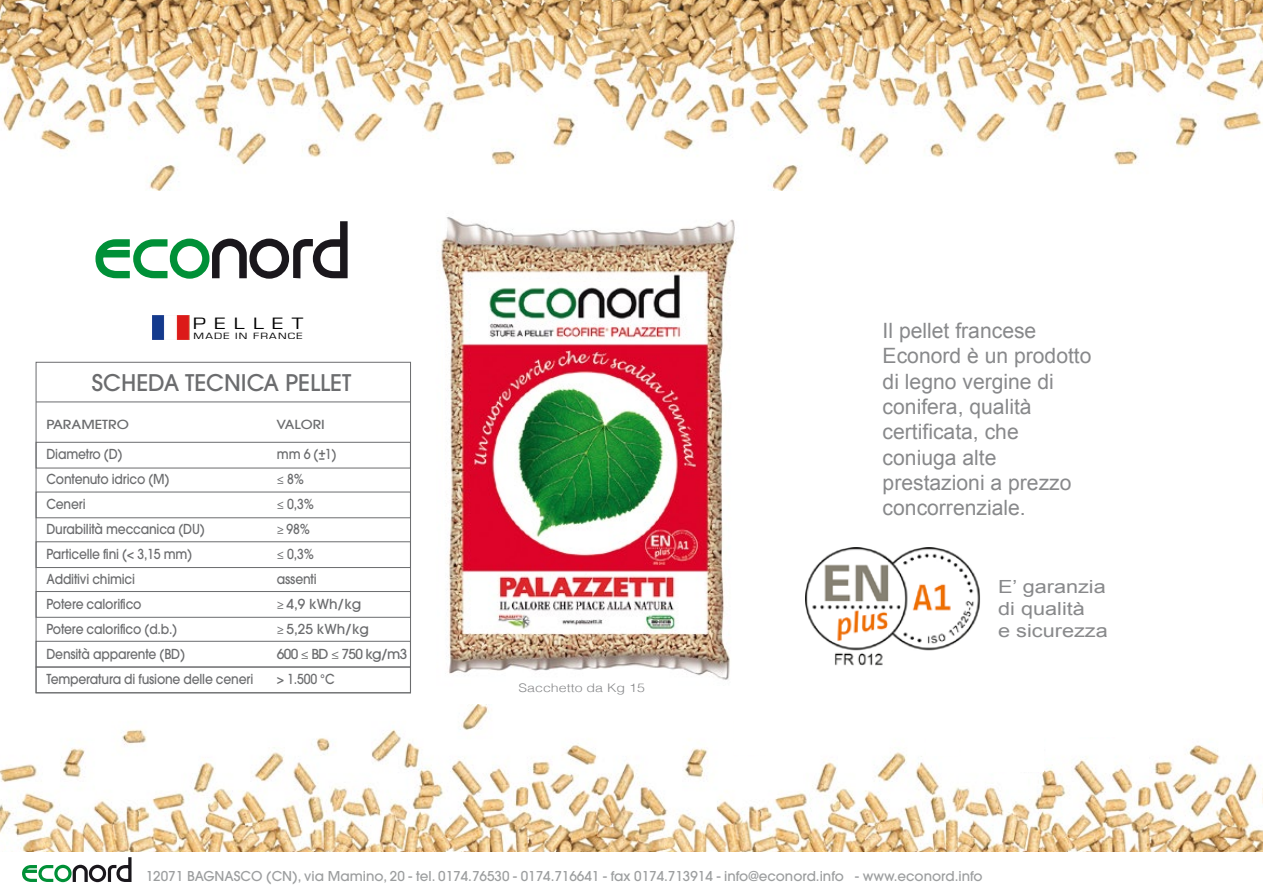
<style>
.page{position:relative;width:1263px;height:893px;background:#fff}
.page>*{position:absolute;margin:0;border:0;box-sizing:border-box;transform-origin:0 0}
.t1{font:500 22.8px "Avant Garde";color:#6b6c6e}
.t2{font:21.15px/25.3px "Arial";color:#88898b}
.t3{font:18.15px/21.8px "Arial";color:#88898b;scale:1.2 1}
.t4{font:16.95px "Eurostile";letter-spacing:.37em;color:#000;scale:1.32 1}
.t5{font:500 13.65px "Avant Garde";letter-spacing:-.015em;color:#6b6c6e;scale:.9 1}
.t6{font:500 13.65px "Avant Garde";letter-spacing:-.015em;color:#6b6c6e}
.t7{font:500 13.65px "Avant Garde";letter-spacing:-.05em;color:#6b6c6e}
.t8{font:500 13.5px "Avant Garde";color:#9c9e9f}
.t9{font:500 12.45px "Avant Garde";color:#6b6c6e;scale:1.16 1}
.t10{font:500 12.45px "Avant Garde";color:#6b6c6e;scale:1.13 1}
.t11{font:300 11.85px "Helvetica";color:#87888a;scale:1.2 1}
.t12{font:9.3px "Eurostile";letter-spacing:.1em;color:#000;scale:1.32 1}
.s1{font-family:"Myriad Pro";font-weight:400}
</style>
<div class="page">
<img style="left:441px;top:217px;width:294px;height:463px">
<img style="left:152px;top:316px;width:37px;height:24px">
<img style="left:0;top:704px;width:1263px;height:147px">
<img style="left:0;top:0;width:1263px;height:191px">
<svg style="left:95px;top:221px;width:253px;height:58px"></svg>
<div style="left:734px;top:719px;width:52px;height:36px;background:#fff"></div>
<div style="left:927px;top:728px;width:32px;height:27px;background:#fff"></div>
<div style="left:993px;top:718px;width:51px;height:54px;background:#fff"></div>
<div style="left:1074px;top:692px;width:50px;height:45px;background:#fff"></div>
<svg style="left:22px;top:857px;width:110px;height:26px"></svg>
<img style="left:805px;top:548px;width:176px;height:118px">
<div style="left:36px;top:442px;width:375px;height:26px;border:1px solid #6b6c6e"></div>
<div style="left:36px;top:491px;width:375px;height:27px;border:1px solid #6b6c6e"></div>
<div style="left:36px;top:541px;width:375px;height:27px;border:1px solid #6b6c6e"></div>
<div style="left:36px;top:591px;width:375px;height:27px;border:1px solid #6b6c6e"></div>
<div style="left:36px;top:641px;width:375px;height:26px;border:1px solid #6b6c6e"></div>
<hr style="left:36px;top:401px;width:374px;height:1px;background:#6b6c6e">
<div style="left:36px;top:666px;width:375px;height:27px;border:1px solid #6b6c6e"></div>
<p class="t4" style="left:193px;top:315px;width:85px">PELLET</p>
<p class="t12" style="left:194px;top:331px;width:84px">MADE IN FRANCE</p>
<h1 class="t1" style="left:92px;top:368px;width:261px">SCHEDA TECNICA PELLET</h1>
<p class="t9" style="left:46px;top:417px;width:73px">PARAMETRO</p>
<p class="t10" style="left:277px;top:417px;width:44px">VALORI</p>
<p class="t5" style="left:319px;top:446px;width:21px">–1)</p>
<p class="t5" style="left:46px;top:446px;width:86px">Diametro (D)</p>
<p class="t5" style="left:277px;top:446px;width:56px">mm 6 (+</p>
<p class="t5" style="left:46px;top:471px;width:138px">Contenuto idrico (M)</p>
<p class="t5" style="left:277px;top:471px;width:32px"><span class="s1">≤</span> 8%</p>
<p class="t5" style="left:46px;top:496px;width:45px">Ceneri</p>
<p class="t5" style="left:277px;top:496px;width:43px"><span class="s1">≤</span> 0,3%</p>
<p class="t5" style="left:46px;top:521px;width:177px">Durabilità meccanica (DU)</p>
<p class="t5" style="left:277px;top:521px;width:38px"><span class="s1">≥</span> 98%</p>
<p class="t5" style="left:46px;top:546px;width:164px">Particelle fini (&lt; 3,15 mm)</p>
<p class="t5" style="left:277px;top:546px;width:43px"><span class="s1">≤</span> 0,3%</p>
<p class="t5" style="left:47px;top:570px;width:100px">Additivi chimici</p>
<p class="t5" style="left:277px;top:570px;width:46px">assenti</p>
<p class="t5" style="left:47px;top:595px;width:107px">Potere calorifico</p>
<p class="t6" style="left:277px;top:595px;width:86px"><span class="s1">≥</span> 4,9 kWh/kg</p>
<p class="t5" style="left:46px;top:620px;width:147px">Potere calorifico (d.b.)</p>
<p class="t6" style="left:277px;top:620px;width:94px"><span class="s1">≥</span> 5,25 kWh/kg</p>
<p class="t5" style="left:46px;top:645px;width:156px">Densità apparente (BD)</p>
<p class="t7" style="left:277px;top:645px;width:132px">600 <span class="s1">≤</span> BD <span class="s1">≤</span> 750 kg/m3</p>
<p class="t5" style="left:46px;top:670px;width:231px">Temperatura di fusione delle ceneri</p>
<p class="t5" style="left:277px;top:670px;width:66px">&gt; 1.500 °C</p>
<p class="t11" style="left:518px;top:678px;width:107px">Sacchetto da Kg 15</p>
<h2 class="t2" style="left:883px;top:318px;width:210px">Il pellet francese<br>Econord è un prodotto di legno vergine di conifera, qualità certificata, che coniuga alte prestazioni a prezzo concorrenziale.</h2>
<h3 class="t3" style="left:998px;top:576px;width:93px">E’ garanzia di qualità<br>e sicurezza</h3>
<p class="t8" style="left:146px;top:868px;width:838px">12071 BAGNASCO (CN), via Mamino, 20 - tel. 0174.76530 - 0174.716641 - fax 0174.713914 - info@econord.info - www.econord.info</p>
</div>
